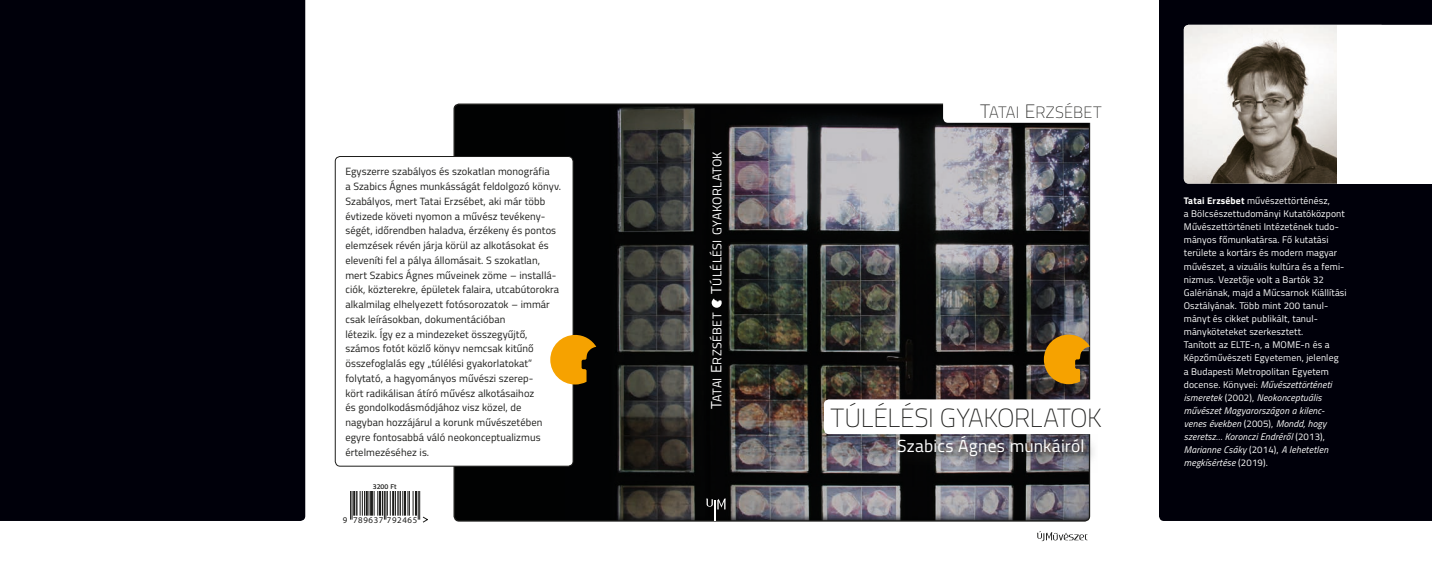
<style>
.page{position:relative;width:1432px;height:583px;background:#fff}
.page>*{position:absolute;margin:0;border:0;box-sizing:border-box;transform-origin:0 0}
.t1{font:100 26.25px "Titillium";letter-spacing:-.015em;color:#1d1d1b}
.t2{font:17.5px "Titillium";letter-spacing:.01em;color:#fff}
.t3{font:16.36px "Titillium Thin SC850";letter-spacing:.01em;color:#1d1d1b}
.t4{font:12.6px "Titillium Regular SC850";letter-spacing:.025em;color:#fff}
.t5{font:10.5px/14.7px "Titillium";letter-spacing:.01em;color:#1d1d1b}
.t6{font:9.62px/13.1px "Titillium";letter-spacing:.015em;color:#fff}
.t7{font:8.84px "Myriad Pro";letter-spacing:.07em;color:#1d1d1b}
.t8{font:600 7px "Titillium";letter-spacing:.01em;color:#1d1d1b}
.s1{font-size:14.88px}
.s2{font-size:19.25px}
.s3{font-weight:700}
.s4{font-style:italic}
</style>
<div class="page">
<div style="left:0;top:0;width:305px;height:521px;background:#00000a"></div>
<div style="left:1159px;top:0;width:272px;height:521px;background:#00000a"></div>
<img style="left:455px;top:104px;width:633px;height:416px">
<svg style="left:890px;top:434px;width:203px;height:38px;background:#56555d"></svg>
<div style="left:823px;top:399px;width:311px;height:35px;background:#fff;border-radius:5px"></div>
<div style="left:943px;top:88px;width:191px;height:35px;background:#fff;border-radius:5px"></div>
<svg style="left:1037px;top:531px;width:50px;height:10px"></svg>
<svg style="left:706px;top:499px;width:19px;height:22px"></svg>
<div style="left:335px;top:156px;width:238px;height:310px;background:#fff;border-radius:5px"></div>
<div style="left:335px;top:156px;width:238px;height:310px;border:1px solid #1d1d1b;border-radius:5px"></div>
<svg style="left:711px;top:298px;width:10px;height:10px"></svg>
<svg style="left:350px;top:491px;width:78px;height:32px"></svg>
<svg style="left:1043px;top:335px;width:46px;height:49px;background:#b97f12"></svg>
<svg style="left:550px;top:335px;width:46px;height:49px;background:#c68d1e"></svg>
<img style="left:1183px;top:25px;width:154px;height:159px">
<div style="left:1337px;top:25px;width:94px;height:159px;background:#fff"></div>
<p class="t5" style="left:345px;top:164px;width:217px">Egyszerre szabályos és szokatlan monográfia<br>a Szabics Ágnes munkásságát feldolgozó könyv.<br>Szabályos, mert Tatai Erzsébet, aki már több évtizede követi nyomon a művész tevékeny&shy;ségét, időrendben haladva, érzékeny és pontos elemzések révén járja körül az alkotásokat és eleveníti fel a pálya állomásait. S szokatlan, mert Szabics Ágnes műveinek zöme – installá&shy;ciók, közterekre, épületek falaira, utcabútorokra alkalmilag elhelyezett fotósorozatok – immár csak leírásokban, dokumentációban<br>létezik. Így ez a mindezeket összegyűjtő, számos fotót közlő könyv nemcsak kitűnő összefoglalás egy „túlélési gyakorlatokat” folytató, a hagyományos művészi szerep-<br>kört radikálisan átíró művész alkotásaihoz<br>és gondolkodásmódjához visz közel, de nagyban hozzájárul a korunk művészetében egyre fontosabbá váló neokonceptualizmus értelmezéséhez is.</p>
<p class="t8" style="left:372px;top:481px;width:25px">3200 Ft</p>
<p class="t7" style="left:343px;top:514px;width:76px">9 789637 792465</p>
<p class="t4" style="left:708px;top:294px;width:144px;rotate:-90deg"><span class="s1">T</span>úlélési gyakorlatok</p>
<p class="t4" style="left:708px;top:409px;width:97px;rotate:-90deg"><span class="s1">T</span>atai <span class="s1">E</span>rzsébet</p>
<h3 class="t3" style="left:980px;top:100px;width:113px"><span class="s2">T</span>ATAI <span class="s2">E</span>RZSÉBET</h3>
<h1 class="t1" style="left:830px;top:399px;width:273px">TÚLÉLÉSI GYAKORLATOK</h1>
<h2 class="t2" style="left:897px;top:433px;width:189px">Szabics Ágnes munkáiról</h2>
<p class="t6" style="left:1183px;top:193px;width:164px"><span class="s3">Tatai Erzsébet</span> művészettörténész,<br>a Bölcsészettudományi Kutatóközpont Művészettörténeti Intézetének tudo&shy;mányos főmunkatársa. Fő kutatási területe a kortárs és modern magyar művészet, a vizuális kultúra és a femi&shy;nizmus. Vezetője volt a Bartók 32<br>Galériának, majd a Műcsarnok Kiállítási Osztályának. Több mint 200 tanul&shy;mányt és cikket publikált, tanul&shy;mányköteteket szerkesztett.<br>Tanított az ELTE-n, a MOME-n és a Képzőművészeti Egyetemen, jelenleg<br>a Budapesti Metropolitan Egyetem docense. Könyvei: <span class="s4">Művészettörténeti ismeretek</span> (2002), <span class="s4">Neokonceptuális művészet Magyarországon a kilenc&shy;venes években</span> (2005), <span class="s4">Mondd, hogy szeretsz… Koronczi Endréről</span> (2013), <span class="s4">Marianne Csáky</span> (2014), <span class="s4">A lehetetlen megkísértése</span> (2019).</p>
</div>
